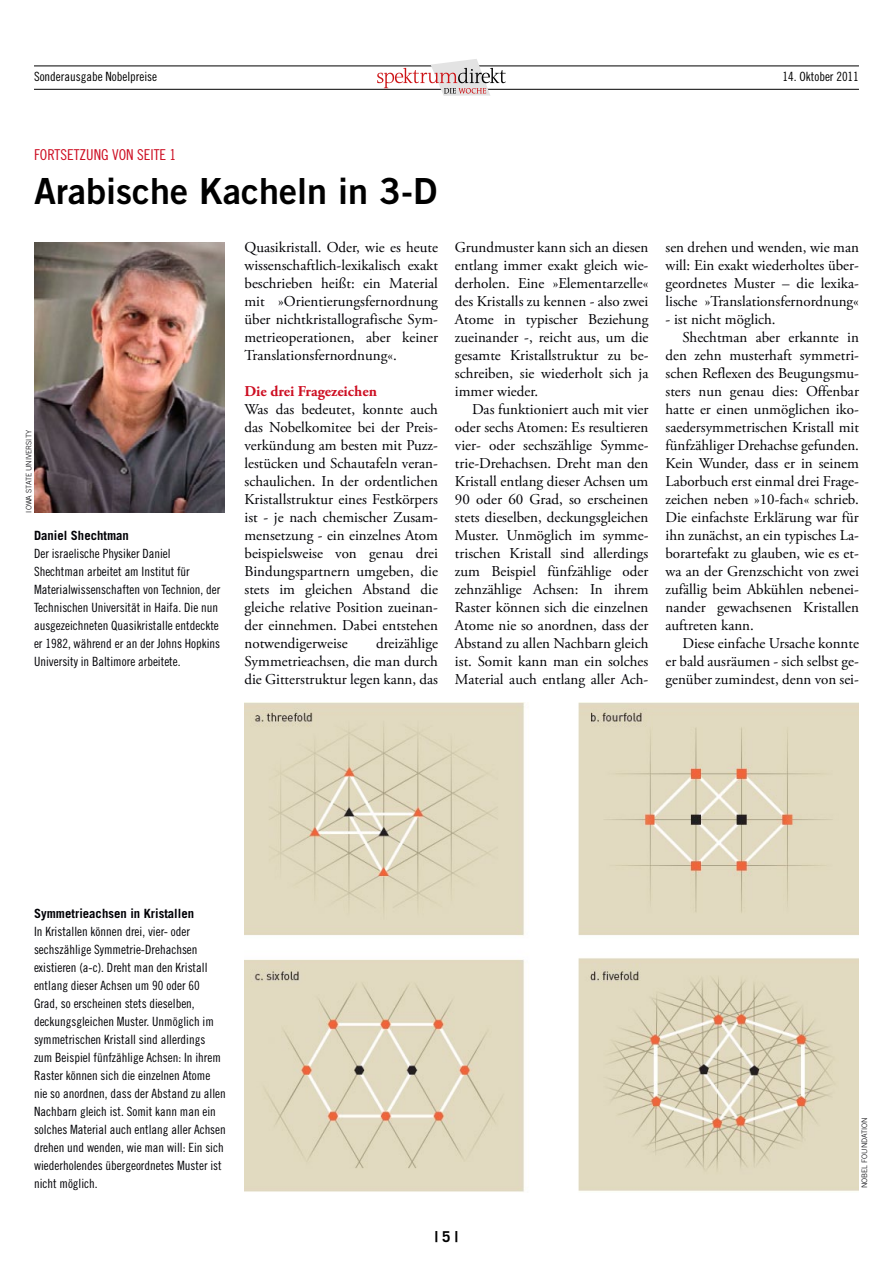
<style>
.page{position:relative;width:893px;height:1263px;background:#fff}
.page>*{position:absolute;margin:0;border:0;box-sizing:border-box;transform-origin:0 0}
.t1{font:36px "Trade Gothic Bold Two";color:#000}
.t2{font:15px/18px "Adobe Garamond Pro";color:#010005;text-align:justify}
.t3{font:15px "Trade Gothic Cond Eighteen";color:#cd0e22}
.t4{font:700 15px "Adobe Garamond Pro";color:#cd0e22}
.t5{font:700 15px "Trade Gothic";color:#000}
.t6{font:12.75px/18px "Trade Gothic Cond Eighteen";color:#010005}
.t7{font:700 12.75px "Trade Gothic";color:#010005}
.t8{font:12.75px "Trade Gothic Cond Eighteen";color:#000}
.t9{font:300 7.5px "Trade Gothic";color:#010005}
</style>
<div class="page">
<hr style="left:34px;top:66px;width:825px;height:1px;background:#000">
<hr style="left:34px;top:89px;width:825px;height:1px;background:#000">
<svg style="left:377px;top:59px;width:129px;height:37px"></svg>
<img style="left:34px;top:243px;width:191px;height:270px">
<img style="left:244px;top:703px;width:615px;height:489px">
<p class="t8" style="left:34px;top:69px;width:125px">Sonderausgabe Nobelpreise</p>
<p class="t8" style="left:782px;top:69px;width:78px">14. Oktober 2011</p>
<p class="t3" style="left:34px;top:146px;width:144px">FORTSETZUNG VON SEITE 1</p>
<h1 class="t1" style="left:34px;top:169px;width:405px">Arabische Kacheln in 3-D</h1>
<p class="t9" style="left:24px;top:513px;width:84px;rotate:-90deg">Iowa State University</p>
<p class="t7" style="left:34px;top:528px;width:96px">Daniel Shechtman</p>
<p class="t6" style="left:34px;top:544px;width:188px">Der israelische Physiker Daniel Shechtman arbeitet am Institut für Materialwissenschaften von Technion, der Technischen Universität in Haifa. Die nun ausgezeichneten Quasikristalle entdeckte er 1982, während er an der Johns Hopkins University in Baltimore arbeitete.</p>
<p class="t2" style="left:244px;top:239px;width:195px">Quasikristall. Oder, wie es heute wissenschaftlich-lexikalisch exakt beschrieben heißt: ein Material mit »Orientierungsfernordnung über nichtkristallografische Sym&shy;metrieoperationen, aber keiner Translationsfernordnung«.</p>
<p class="t4" style="left:244px;top:383px;width:134px">Die drei Fragezeichen</p>
<p class="t2" style="left:244px;top:401px;width:195px">Was das bedeutet, konnte auch das Nobelkomitee bei der Preis&shy;verkündung am besten mit Puzz&shy;lestücken und Schautafeln veran&shy;schaulichen. In der ordentlichen Kristallstruktur eines Festkörpers ist - je nach chemischer Zusam&shy;mensetzung - ein einzelnes Atom beispielsweise von genau drei Bindungspartnern umgeben, die stets im gleichen Abstand die gleiche relative Position zueinan&shy;der einnehmen. Dabei entstehen notwendigerweise</p>
<p class="t2" style="left:244px;top:635px;width:195px;text-indent:132px">dreizählige Symmetrieachsen, die man durch die Gitterstruktur legen kann, das</p>
<p class="t2" style="left:455px;top:239px;width:195px">Grundmuster kann sich an diesen entlang immer exakt gleich wie&shy;derholen. Eine »Elementarzelle« des Kristalls zu kennen - also zwei Atome in typischer Beziehung zueinander -, reicht aus, um die gesamte Kristallstruktur zu be&shy;schreiben, sie wiederholt sich ja immer wieder.</p>
<p class="t2" style="left:455px;top:401px;width:195px;text-indent:17px">Das funktioniert auch mit vier oder sechs Atomen: Es resultieren vier- oder sechszählige Symme&shy;trie-Drehachsen. Dreht man den Kristall entlang dieser Achsen um 90 oder 60 Grad, so erscheinen stets dieselben, deckungsgleichen Muster. Unmöglich im symme&shy;trischen Kristall sind allerdings zum Beispiel fünfzählige oder zehnzählige Achsen: In ihrem Raster können sich die einzelnen Atome nie so anordnen, dass der Abstand zu allen Nachbarn gleich ist. Somit kann man ein solches Material auch entlang aller Ach-</p>
<p class="t2" style="left:665px;top:239px;width:195px">sen drehen und wenden, wie man will: Ein exakt wiederholtes über&shy;geordnetes Muster – die lexika&shy;lische »Translationsfernordnung«</p>
<p class="t2" style="left:665px;top:311px;width:112px">- ist nicht möglich.</p>
<p class="t2" style="left:682px;top:329px;width:178px">Shechtman aber erkannte in</p>
<p class="t2" style="left:665px;top:347px;width:195px">den zehn musterhaft symmetri-</p>
<p class="t2" style="left:665px;top:365px;width:195px">schen Reflexen des Beugungsmu-</p>
<p class="t2" style="left:665px;top:383px;width:195px">sters nun genau dies: Offenbar</p>
<p class="t2" style="left:665px;top:401px;width:195px">hatte er einen unmöglichen iko-</p>
<p class="t2" style="left:665px;top:419px;width:195px">saedersymmetrischen Kristall mit</p>
<p class="t2" style="left:665px;top:437px;width:195px">fünfzähliger Drehachse gefunden.</p>
<p class="t2" style="left:665px;top:455px;width:195px">Kein Wunder, dass er in seinem</p>
<p class="t2" style="left:665px;top:473px;width:195px">Laborbuch erst einmal drei Frage-</p>
<p class="t2" style="left:665px;top:491px;width:195px">zeichen neben »10-fach« schrieb.</p>
<p class="t2" style="left:665px;top:509px;width:195px">Die einfachste Erklärung war für</p>
<p class="t2" style="left:665px;top:527px;width:195px">ihn zunächst, an ein typisches La-</p>
<p class="t2" style="left:665px;top:545px;width:195px">borartefakt zu glauben, wie es et-</p>
<p class="t2" style="left:665px;top:563px;width:195px">wa an der Grenzschicht von zwei</p>
<p class="t2" style="left:665px;top:581px;width:195px">zufällig beim Abkühlen nebenei-</p>
<p class="t2" style="left:665px;top:599px;width:195px">nander gewachsenen Kristallen</p>
<p class="t2" style="left:665px;top:617px;width:90px">auftreten kann.</p>
<p class="t2" style="left:682px;top:635px;width:178px">Diese einfache Ursache konnte</p>
<p class="t2" style="left:665px;top:653px;width:195px">er bald ausräumen - sich selbst ge-</p>
<p class="t2" style="left:665px;top:671px;width:195px">genüber zumindest, denn von sei-</p>
<p class="t7" style="left:34px;top:906px;width:162px">Symmetrieachsen in Kristallen</p>
<p class="t6" style="left:34px;top:922px;width:193px">In Kristallen können drei, vier- oder sechszählige Symmetrie-Drehachsen existieren (a-c). Dreht man den Kristall entlang dieser Achsen um 90 oder 60<br>Grad, so erscheinen stets dieselben, deckungsgleichen Muster. Unmöglich im symmetrischen Kristall sind allerdings zum Beispiel fünfzählige Achsen: In ihrem Raster können sich die einzelnen Atome nie so anordnen, dass der Abstand zu allen Nachbarn gleich ist. Somit kann man ein solches Material auch entlang aller Achsen drehen und wenden, wie man will: Ein sich wiederholendes übergeordnetes Muster ist nicht möglich.</p>
<p class="t5" style="left:435px;top:1227px;width:25px">| 5 |</p>
<p class="t9" style="left:860px;top:1188px;width:71px;rotate:-90deg">Nobel Foundation</p>
</div>
